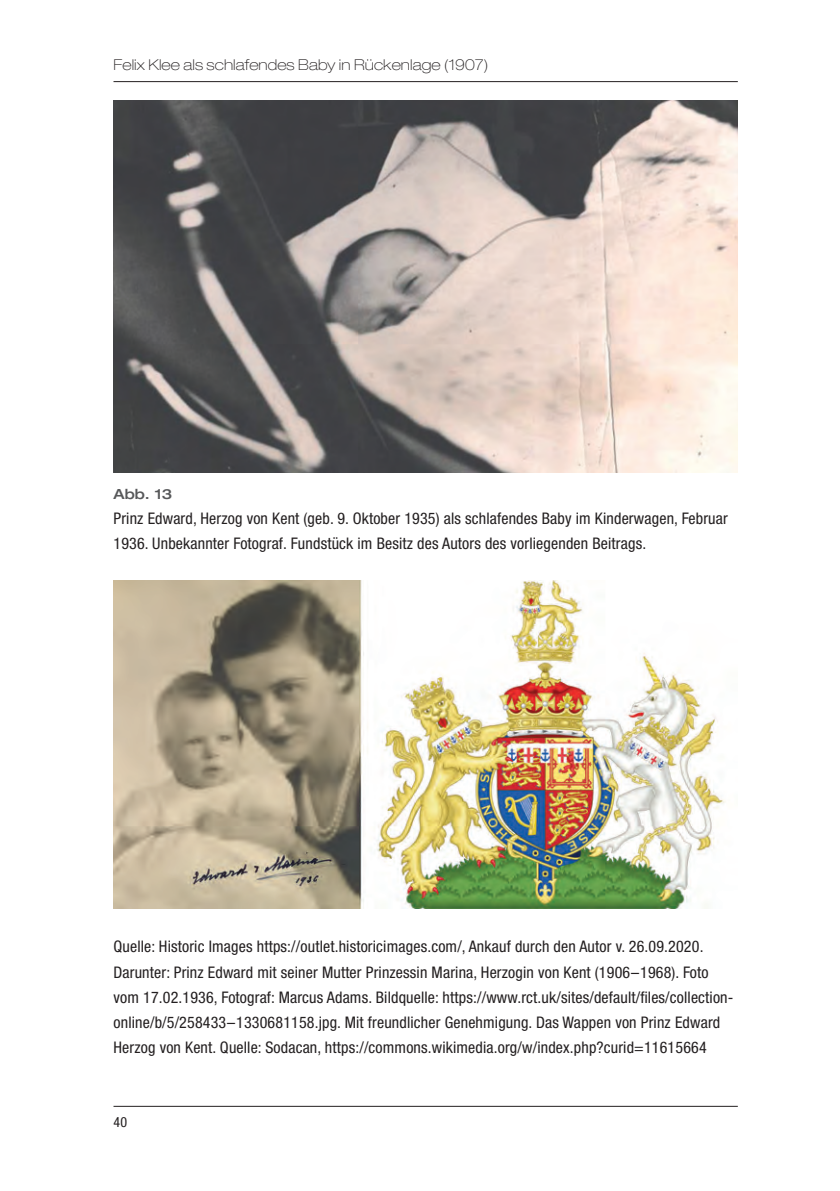
<style>
.page{position:relative;width:840px;height:1191px;background:#fff}
.page>*{position:absolute;margin:0;border:0;box-sizing:border-box;transform-origin:0 0}
.t1{font:condensed 16px/25.2px "Helvetica Neue LT Std";letter-spacing:.01em;color:#231f20}
.t2{font:100 expanded 15px "Helvetica Neue LT Pro";letter-spacing:.005em;color:#231f20}
.t3{font:500 expanded 14px "Helvetica Neue LT Pro";color:#57585a}
.t4{font:condensed 14px "Helvetica Neue LT Std";color:#231f20}
</style>
<div class="page">
<hr style="left:113px;top:1106px;width:624px;height:1px;background:#231f20">
<hr style="left:113px;top:81px;width:624px;height:1px;background:#231f20">
<img style="left:113px;top:101px;width:624px;height:371px">
<img style="left:113px;top:581px;width:613px;height:328px">
<p class="t2" style="left:113px;top:55px;width:376px">Felix Klee als schlafendes Baby in Rückenlage (1907)</p>
<p class="t3" style="left:113px;top:484px;width:60px">Abb. 13</p>
<p class="t1" style="left:113px;top:505px;width:615px">Prinz Edward, Herzog von Kent (geb. 9. Oktober 1935) als schlafendes Baby im Kinderwagen, Februar<br>1936. Unbekannter Fotograf. Fundstück im Besitz des Autors des vorliegenden Beitrags.</p>
<p class="t1" style="left:113px;top:934px;width:621px">Quelle: Historic Images https://outlet.historicimages.com/, Ankauf durch den Autor v. 26.09.2020.<br>Darunter: Prinz Edward mit seiner Mutter Prinzessin Marina, Herzogin von Kent (1906–1968). Foto vom 17.02.1936, Fotograf: Marcus Adams. Bildquelle: https://www.rct.uk/sites/default/files/collection&shy;online/b/5/258433–1330681158.jpg. Mit freundlicher Genehmigung. Das Wappen von Prinz Edward Herzog von Kent. Quelle: Sodacan, https://commons.wikimedia.org/w/index.php?curid=11615664</p>
<p class="t4" style="left:113px;top:1113px;width:15px">40</p>
</div>
